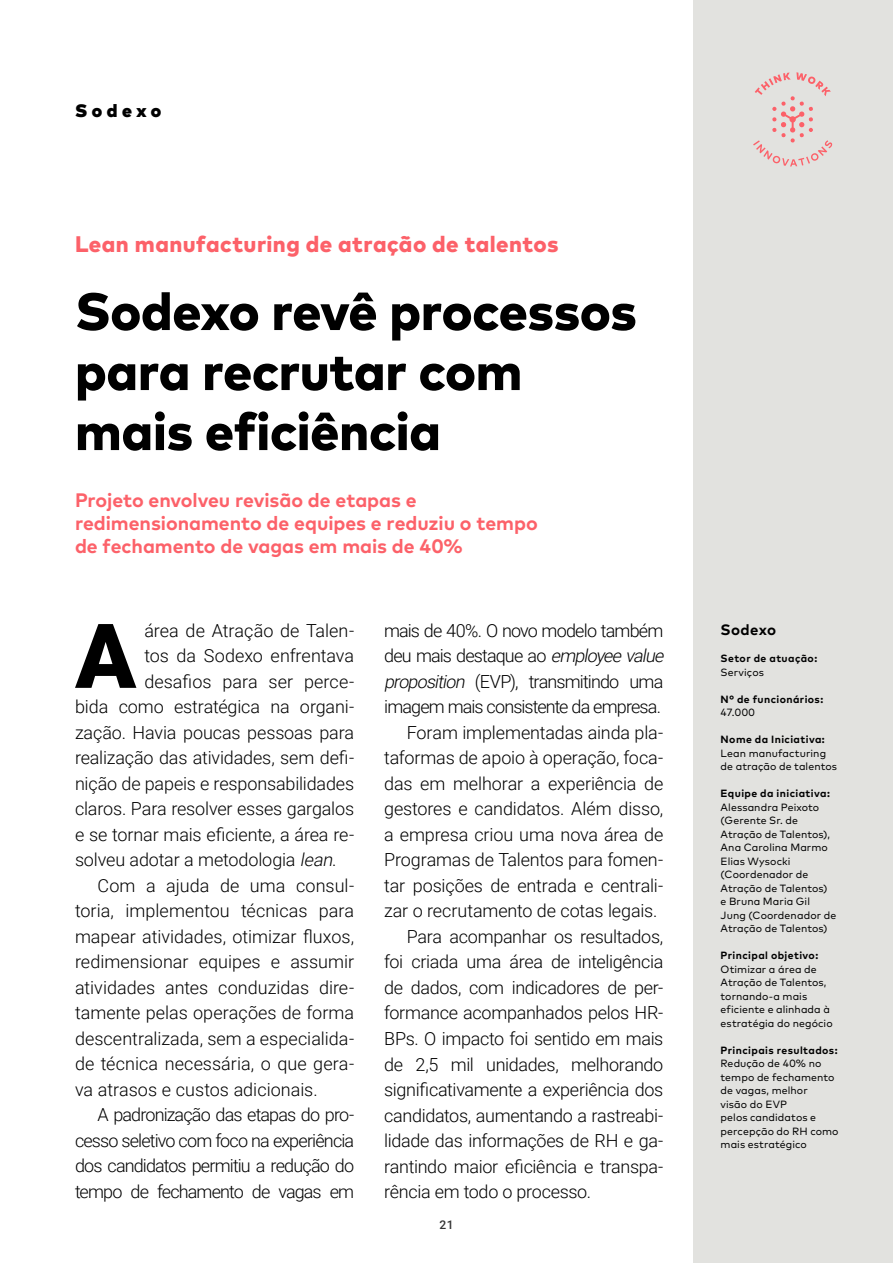
<style>
.page{position:relative;width:893px;height:1263px;background:#fff}
.page>*{position:absolute;margin:0;border:0;box-sizing:border-box;transform-origin:0 0}
.t1{font:900 89.7px "Roboto";color:#000}
.t2{font:800 52.5px/60px "Mark";letter-spacing:-.01em;color:#000}
.t3{font:800 22.5px "Mark";letter-spacing:.02em;color:#fc6169}
.t4{font:700 19.5px/23.4px "Mark";letter-spacing:-.005em;color:#fc6169}
.t5{font:300 18px "Roboto";letter-spacing:-.01em;color:#000}
.t6{font:300 18px "Roboto";letter-spacing:-.05em;color:#000}
.t7{font:300 18px "Roboto";letter-spacing:-.045em;color:#000}
.t8{font:900 18px "Mark";letter-spacing:.255em;color:#000}
.t9{font:700 15px "Mark";letter-spacing:.03em;color:#000}
.t10{font:500 12px "Roboto";color:#333}
.t11{font:10.5px/13.5px "Mark";letter-spacing:.01em;color:#000}
.t12{font:700 10.5px "Mark";letter-spacing:.04em;color:#000}
.s1{font-style:italic}
</style>
<div class="page">
<div style="left:694px;top:0;width:199px;height:1263px;background:#e2e2df"></div>
<svg style="left:753px;top:72px;width:79px;height:95px"></svg>
<p class="t8" style="left:75px;top:98px;width:88px">Sodexo</p>
<p class="t3" style="left:75px;top:229px;width:485px">Lean manufacturing de atração de talentos</p>
<h2 class="t2" style="left:75px;top:280px;width:563px">Sodexo revê processos para recrutar com mais eficiência</h2>
<p class="t4" style="left:75px;top:487px;width:464px">Projeto envolveu revisão de etapas e redimensionamento de equipes e reduziu o tempo de fechamento de vagas em mais de 40%</p>
<h1 class="t1" style="left:75px;top:593px;width:63px">A</h1>
<p class="t5" style="left:144px;top:618px;width:211px">área de Atração de Talen-</p>
<p class="t5" style="left:144px;top:643px;width:211px">tos da Sodexo enfrentava</p>
<p class="t5" style="left:144px;top:669px;width:211px">desafios para ser perce-</p>
<p class="t5" style="left:75px;top:694px;width:281px">bida como estratégica na organi-</p>
<p class="t5" style="left:75px;top:720px;width:281px">zação. Havia poucas pessoas para</p>
<p class="t5" style="left:75px;top:745px;width:281px">realização das atividades, sem defi-</p>
<p class="t5" style="left:75px;top:771px;width:281px">nição de papeis e responsabilidades</p>
<p class="t5" style="left:75px;top:796px;width:281px">claros. Para resolver esses gargalos</p>
<p class="t5" style="left:75px;top:822px;width:281px">e se tornar mais eficiente, a área re-</p>
<p class="t5" style="left:75px;top:847px;width:263px">solveu adotar a metodologia <span class="s1">lean</span>.</p>
<p class="t5" style="left:97px;top:873px;width:258px">Com a ajuda de uma consul-</p>
<p class="t5" style="left:75px;top:898px;width:281px">toria, implementou técnicas para</p>
<p class="t5" style="left:75px;top:924px;width:281px">mapear atividades, otimizar fluxos,</p>
<p class="t5" style="left:75px;top:949px;width:281px">redimensionar equipes e assumir</p>
<p class="t5" style="left:75px;top:975px;width:281px">atividades antes conduzidas dire-</p>
<p class="t5" style="left:75px;top:1000px;width:281px">tamente pelas operações de forma</p>
<p class="t5" style="left:75px;top:1026px;width:281px">descentralizada, sem a especialida-</p>
<p class="t5" style="left:75px;top:1051px;width:281px">de técnica necessária, o que gera-</p>
<p class="t5" style="left:75px;top:1077px;width:244px">va atrasos e custos adicionais.</p>
<p class="t6" style="left:97px;top:1102px;width:258px">A padronização das etapas do pro-</p>
<p class="t7" style="left:75px;top:1128px;width:281px">cesso seletivo com foco na experiência</p>
<p class="t6" style="left:75px;top:1153px;width:281px">dos candidatos permitiu a redução do</p>
<p class="t7" style="left:75px;top:1179px;width:281px">tempo de fechamento de vagas em</p>
<p class="t7" style="left:384px;top:618px;width:281px">mais de 40%. O novo modelo também</p>
<p class="t6" style="left:384px;top:643px;width:285px">deu mais destaque ao <span class="s1">employeevalue</span></p>
<p class="t6" style="left:384px;top:669px;width:281px"><span class="s1">proposition</span> (EVP), transmitindo uma</p>
<p class="t6" style="left:384px;top:694px;width:278px">imagem mais consistente da empresa.</p>
<p class="t5" style="left:407px;top:720px;width:258px">Foram implementadas ainda pla-</p>
<p class="t5" style="left:384px;top:745px;width:281px">taformas de apoio à operação, foca-</p>
<p class="t5" style="left:384px;top:771px;width:281px">das em melhorar a experiência de</p>
<p class="t5" style="left:384px;top:796px;width:281px">gestores e candidatos. Além disso,</p>
<p class="t5" style="left:384px;top:822px;width:281px">a empresa criou uma nova área de</p>
<p class="t5" style="left:384px;top:847px;width:281px">Programas de Talentos para fomen-</p>
<p class="t5" style="left:384px;top:873px;width:281px">tar posições de entrada e centrali-</p>
<p class="t5" style="left:384px;top:898px;width:275px">zar o recrutamento de cotas legais.</p>
<p class="t5" style="left:407px;top:924px;width:258px">Para acompanhar os resultados,</p>
<p class="t5" style="left:384px;top:949px;width:281px">foi criada uma área de inteligência</p>
<p class="t5" style="left:384px;top:975px;width:281px">de dados, com indicadores de per-</p>
<p class="t5" style="left:384px;top:1000px;width:281px">formance acompanhados pelos HR-</p>
<p class="t5" style="left:384px;top:1026px;width:281px">BPs. O impacto foi sentido em mais</p>
<p class="t5" style="left:384px;top:1051px;width:281px">de 2,5 mil unidades, melhorando</p>
<p class="t5" style="left:384px;top:1077px;width:281px">significativamente a experiência dos</p>
<p class="t5" style="left:384px;top:1102px;width:281px">candidatos, aumentando a rastreabi-</p>
<p class="t5" style="left:384px;top:1128px;width:281px">lidade das informações de RH e ga-</p>
<p class="t5" style="left:384px;top:1153px;width:281px">rantindo maior eficiência e transpa-</p>
<p class="t5" style="left:384px;top:1179px;width:209px">rência em todo o processo.</p>
<p class="t10" style="left:439px;top:1216px;width:16px">21</p>
<p class="t9" style="left:720px;top:620px;width:57px">Sodexo</p>
<p class="t12" style="left:720px;top:652px;width:98px">Setor de atuação:</p>
<p class="t11" style="left:720px;top:665px;width:45px">Serviços</p>
<p class="t12" style="left:720px;top:692px;width:104px">N° de funcionários:</p>
<p class="t11" style="left:720px;top:706px;width:36px">47.000</p>
<p class="t12" style="left:720px;top:733px;width:106px">Nome da Iniciativa:</p>
<p class="t11" style="left:720px;top:746px;width:118px">Lean manufacturing de atração de talentos</p>
<p class="t12" style="left:720px;top:787px;width:111px">Equipe da iniciativa:</p>
<p class="t11" style="left:720px;top:800px;width:117px">Alessandra Peixoto (Gerente Sr. de<br>Atração de Talentos),<br>Ana Carolina Marmo<br>Elias Wysocki (Coordenador de<br>Atração de Talentos)<br>e Bruna Maria Gil<br>Jung (Coordenador de<br>Atração de Talentos)</p>
<p class="t12" style="left:720px;top:949px;width:99px">Principal objetivo:</p>
<p class="t11" style="left:720px;top:962px;width:114px">Otimizar a área de<br>Atração de Talentos, tornando-a mais eficiente e alinhada à estratégia do negócio</p>
<p class="t12" style="left:720px;top:1043px;width:118px">Principais resultados:</p>
<p class="t11" style="left:720px;top:1057px;width:119px">Redução de 40% no tempo de fechamento de vagas, melhor<br>visão do EVP<br>pelos candidatos e percepção do RH como mais estratégico</p>
</div>
